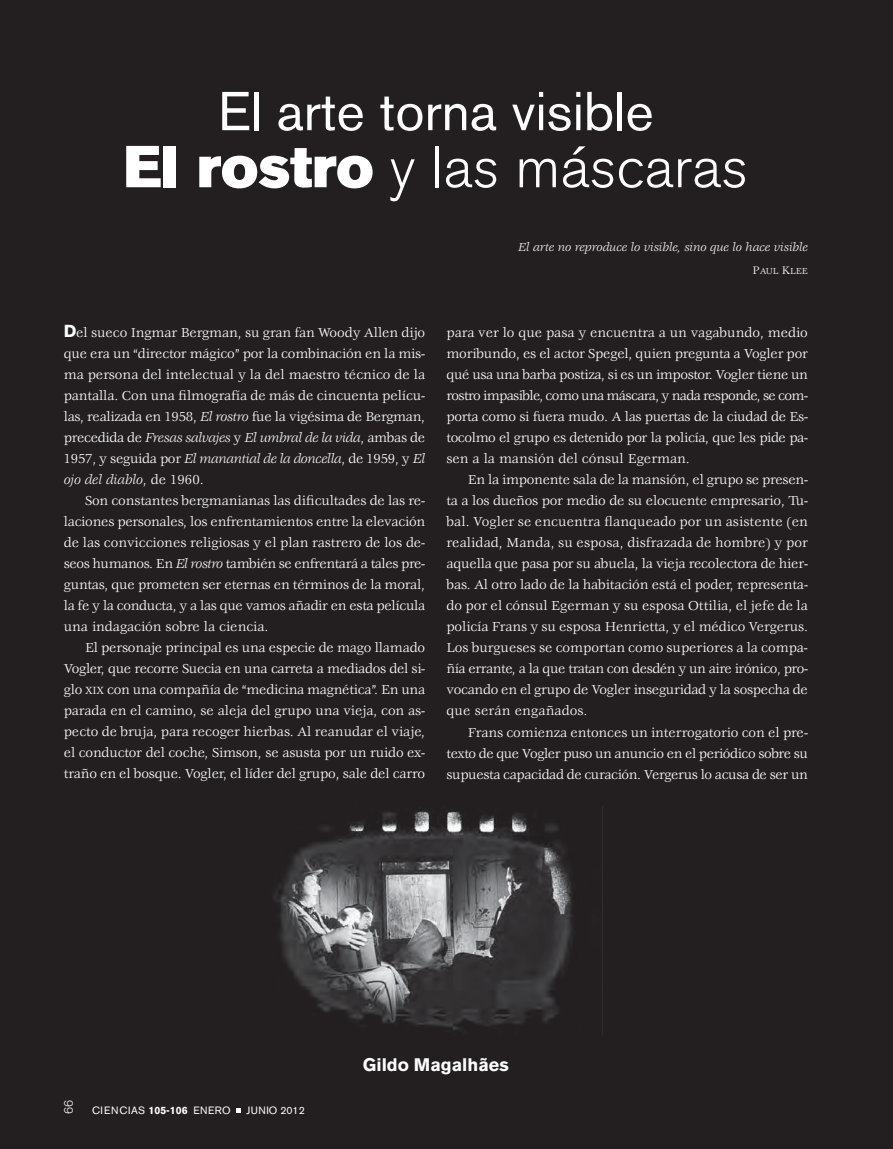
<style>
.page{position:relative;width:893px;height:1149px;background:#fff}
.page>*{position:absolute;margin:0;border:0;box-sizing:border-box;transform-origin:0 0}
.t1{font:300 58.5px "Akzidenz Grotesk BE";color:#fff}
.t2{font:54.15px "Akzidenz Grotesk BE";color:#fff}
.t3{font:700 18px "Akzidenz Grotesk BE";color:#fff}
.t4{font:14.25px/21px "Veljovic";letter-spacing:-.015em;color:#fff;text-align:justify}
.t5{font:italic 12.75px "Veljovic";color:#fff}
.t6{font:300 12px "Akzidenz Grotesk BE";color:#fff}
.t7{font:10.5px "Akzidenz Grotesk BE";letter-spacing:.04em;color:#fff}
.t8{font:10.5px "Akzidenz Grotesk BE";letter-spacing:.02em;color:#fff}
.t9{font:9.6px "Veljovic";color:#fff}
.s1{font-family:"Akzidenz Grotesk BE Super";font-weight:400}
.s2{font-family:"Akzidenz Grotesk BE";font-weight:700;font-size:17.25px}
.s3{font-style:italic}
.s4{font-size:11.4px}
.s5{font-size:12px}
.s6{font-weight:700}
</style>
<div class="page">
<div style="left:0;top:0;width:893px;height:1148px;background:#231f20"></div>
<svg style="left:236px;top:1108px;width:5px;height:4px"></svg>
<img style="left:273px;top:811px;width:299px;height:219px">
<h2 class="t2" style="left:218px;top:92px;width:437px">El arte torna visible</h2>
<h1 class="t1" style="left:124px;top:146px;width:626px"><span class="s1">El rostro</span> y las máscaras</h1>
<p class="t4" style="left:64px;top:323px;width:363px"><span class="s2">D</span>el sueco Ingmar Bergman, su gran fan Woody Allen dijo que era un “director mágico” por la combinación en la mis&shy;ma persona del intelectual y la del maestro técnico de la pan ta lla. Con una filmografía de más de cincuenta pelí cu&shy;las, realizada en 1958, <span class="s3">El rostro</span> fue la vigésima de Bergman, precedida de <span class="s3">Fresas salvajes</span> y <span class="s3">El umbral de la vida</span>, ambas de 1957, y seguida por <span class="s3">El manantial de la doncella</span>, de 1959, y <span class="s3">El ojo del diablo</span>, de 1960.</p>
<p class="t4" style="left:64px;top:491px;width:363px;text-indent:21px">Son constantes bergmanianas las dificultades de las re&shy;la cio nes personales, los enfrentamientos entre la elevación de las convicciones religiosas y el plan rastrero de los de&shy;seos humanos. En <span class="s3">El rostro</span> también se enfrentará a ta les pre&shy;gun tas, que prometen ser eternas en términos de la moral, la fe y la conducta, y a las que vamos añadir en esta pelí cula una indagación sobre la ciencia.</p>
<p class="t4" style="left:64px;top:638px;width:363px;text-indent:21px">El personaje principal es una especie de mago llamado Vogler, que recorre Suecia en una carreta a mediados del si&shy;glo <span class="s4">XIX</span> con una compañía de “medicina magnética”. En una parada en el camino, se aleja del grupo una vieja, con as&shy;pec to de bruja, para recoger hierbas. Al reanudar el viaje, el conductor del coche, Simson, se asusta por un ruido ex&shy;tra ño en el bosque. Vogler, el líder del grupo, sale del ca rro</p>
<p class="t5" style="left:518px;top:242px;width:291px">El arte no reproduce lo visible, sino que lo hace visible</p>
<p class="t9" style="left:753px;top:267px;width:57px"><span class="s5">P</span>AUL <span class="s5">K</span>LEE</p>
<p class="t4" style="left:446px;top:323px;width:363px">para ver lo que pasa y encuentra a un vagabundo, medio mo ri bun do, es el actor Spegel, quien pregunta a Vogler por qué usa una barba postiza, si es un impostor. Vogler tiene un rostro impasible, como una máscara, y nada responde, se com&shy;por ta como si fuera mudo. A las puertas de la ciudad de Es&shy;to colmo el grupo es detenido por la policía, que les pide pa&shy;sen a la mansión del cónsul Egerman.</p>
<p class="t4" style="left:446px;top:470px;width:363px;text-indent:21px">En la imponente sala de la mansión, el grupo se pre sen&shy;ta a los dueños por medio de su elocuente em pre sa rio, Tu&shy;bal. Vogler se encuentra flanqueado por un asistente (en rea li dad, Manda, su esposa, disfrazada de hombre) y por aque lla que pasa por su abuela, la vieja recolectora de hier&shy;bas. Al otro lado de la habitación está el poder, represen ta&shy;do por el cónsul Egerman y su esposa Ottilia, el jefe de la policía Frans y su esposa Henrietta, y el médico Verge rus.<br>Los burgue ses se comportan como superiores a la compa&shy;ñía errante, a la que tratan con desdén y un aire irónico, pro&shy;vo cando en el grupo de Vogler inseguridad y la sospecha de que se rán engañados.</p>
<p class="t4" style="left:446px;top:722px;width:363px;text-indent:21px">Frans comienza entonces un interrogatorio con el pre&shy;tex to de que Vogler puso un anuncio en el periódico so bre su supuesta capacidad de curación. Vergerus lo acusa de ser un</p>
<p class="t6" style="left:64px;top:1113px;width:15px;rotate:-90deg">66</p>
<p class="t7" style="left:92px;top:1106px;width:140px">CIENCIAS <span class="s6">105-106</span> ENERO</p>
<p class="t8" style="left:246px;top:1106px;width:60px">JUNIO 2012</p>
<p class="t3" style="left:363px;top:1057px;width:147px">Gildo Magalhães</p>
</div>
